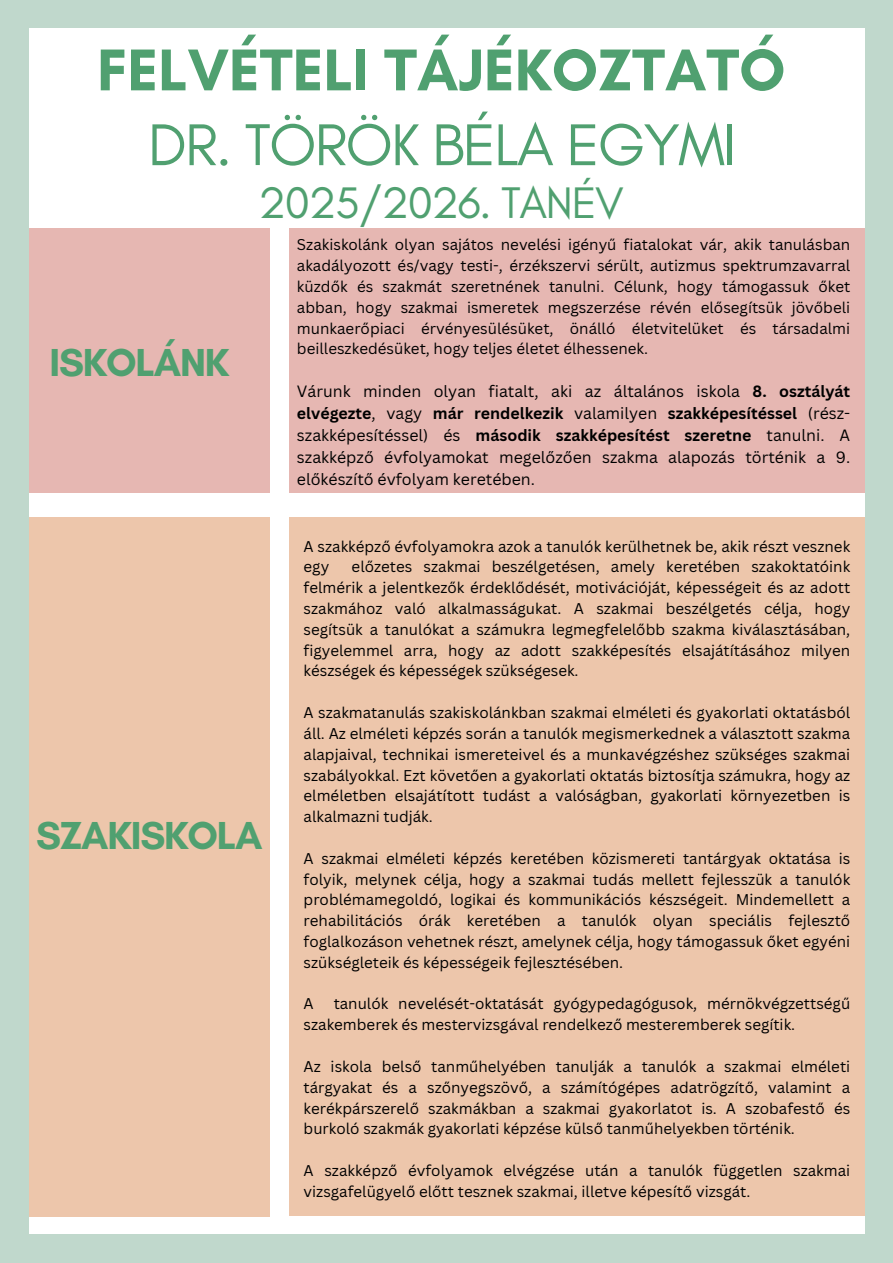
<style>
.page{position:relative;width:893px;height:1263px;background:#c0d8cc}
.page>*{position:absolute;margin:0;border:0;box-sizing:border-box;transform-origin:0 0}
.t1{font:700 60px/74.8px "Glacial Indifference";color:#50a070;text-align:center}
.t2{font:45px "Glacial Indifference";letter-spacing:-.03em;color:#50a070}
.t3{font:700 39.75px "Glacial Indifference";letter-spacing:-.03em;color:#50a070}
.t4{font:15.9px/21.9px "Canva Sans";color:#000;text-align:justify}
.t5{font:15.15px/20.9px "Canva Sans";color:#000;text-align:justify}
.s1{font-weight:400}
.s2{font-weight:700}
</style>
<div class="page">
<div style="left:29px;top:28px;width:835px;height:1206px;background:#fff"></div>
<div style="left:29px;top:228px;width:241px;height:265px;background:#e6b7b2"></div>
<div style="left:289px;top:228px;width:575px;height:265px;background:#e6b7b2"></div>
<div style="left:29px;top:517px;width:241px;height:700px;background:#edc6ab"></div>
<div style="left:289px;top:517px;width:575px;height:699px;background:#edc6ab"></div>
<h1 class="t1" style="left:97px;top:32px;width:690px">FELVÉTELI TÁJÉKOZTATÓ<br><span class="s1">DR. TÖRÖK BÉLA EGYMI</span></h1>
<h2 class="t2" style="left:259px;top:175px;width:367px">2025/2026. TANÉV</h2>
<h3 class="t3" style="left:49px;top:338px;width:181px">ISKOLÁNK</h3>
<p class="t3" style="left:36px;top:811px;width:228px">SZAKISKOLA</p>
<p class="t5" style="left:297px;top:234px;width:555px">Szakiskolánk olyan sajátos nevelési igényű fiatalokat vár, akik tanulásban akadályozott és/vagy testi-, érzékszervi sérült, autizmus spektrumzavarral küzdők és szakmát szeretnének tanulni. Célunk, hogy támogassuk őket abban, hogy szakmai ismeretek megszerzése révén elősegítsük jövőbeli munkaerőpiaci érvényesülésüket, önálló életvitelüket és társadalmi beilleszkedésüket, hogy teljes életet élhessenek.</p>
<h3 class="t4" style="left:297px;top:380px;width:555px">Várunk minden olyan fiatalt, aki az általános iskola <span class="s2">8. osztályát elvégezte</span>, vagy <span class="s2">már rendelkezik</span> valamilyen <span class="s2">szakképesítéssel</span> (rész&shy;szakképesítéssel) és <span class="s2">második szakképesítést szeretne</span> tanulni. A szakképző évfolyamokat megelőzően szakma alapozás történik a 9. előkészítő évfolyam keretében.</h3>
<p class="t5" style="left:304px;top:535px;width:548px">A szakképző évfolyamokra azok a tanulók kerülhetnek be, akik részt vesznek egy</p>
<p class="t5" style="left:304px;top:556px;width:548px;text-indent:48px">előzetes szakmai beszélgetésen, amely keretében szakoktatóink felmérik a jelentkezők érdeklődését, motivációját, képességeit és az adott szakmához való alkalmasságukat. A szakmai beszélgetés célja, hogy segítsük a tanulókat a számukra legmegfelelőbb szakma kiválasztásában, figyelemmel arra, hogy az adott szakképesítés elsajátításához milyen készségek és képességek szükségesek.</p>
<p class="t5" style="left:304px;top:702px;width:548px">A szakmatanulás szakiskolánkban szakmai elméleti és gyakorlati oktatásból áll. Az elméleti képzés során a tanulók megismerkednek a választott szakma alapjaival, technikai ismereteivel és a munkavégzéshez szükséges szakmai szabályokkal. Ezt követően a gyakorlati oktatás biztosítja számukra, hogy az elméletben elsajátított tudást a valóságban, gyakorlati környezetben is alkalmazni tudják.</p>
<p class="t5" style="left:304px;top:847px;width:548px">A szakmai elméleti képzés keretében közismereti tantárgyak oktatása is folyik, melynek célja, hogy a szakmai tudás mellett fejlesszük a tanulók problémamegoldó, logikai és kommunikációs készségeit. Mindemellett a rehabilitációs órák keretében a tanulók olyan speciális fejlesztő foglalkozáson vehetnek részt, amelynek célja, hogy támogassuk őket egyéni szükségleteik és képességeik fejlesztésében.</p>
<p class="t5" style="left:304px;top:993px;width:12px">A</p>
<p class="t5" style="left:304px;top:993px;width:548px;text-indent:30px">tanulók nevelését-oktatását gyógypedagógusok, mérnökvégzettségű szakemberek és mestervizsgával rendelkező mesteremberek segítik.</p>
<p class="t5" style="left:304px;top:1055px;width:548px">Az iskola belső tanműhelyében tanulják a tanulók a szakmai elméleti tárgyakat és a szőnyegszövő, a számítógépes adatrögzítő, valamint a kerékpárszerelő szakmákban a szakmai gyakorlatot is. A szobafestő és burkoló szakmák gyakorlati képzése külső tanműhelyekben történik.</p>
<p class="t5" style="left:304px;top:1160px;width:548px">A szakképző évfolyamok elvégzése után a tanulók független szakmai vizsgafelügyelő előtt tesznek szakmai, illetve képesítő vizsgát.</p>
</div>
